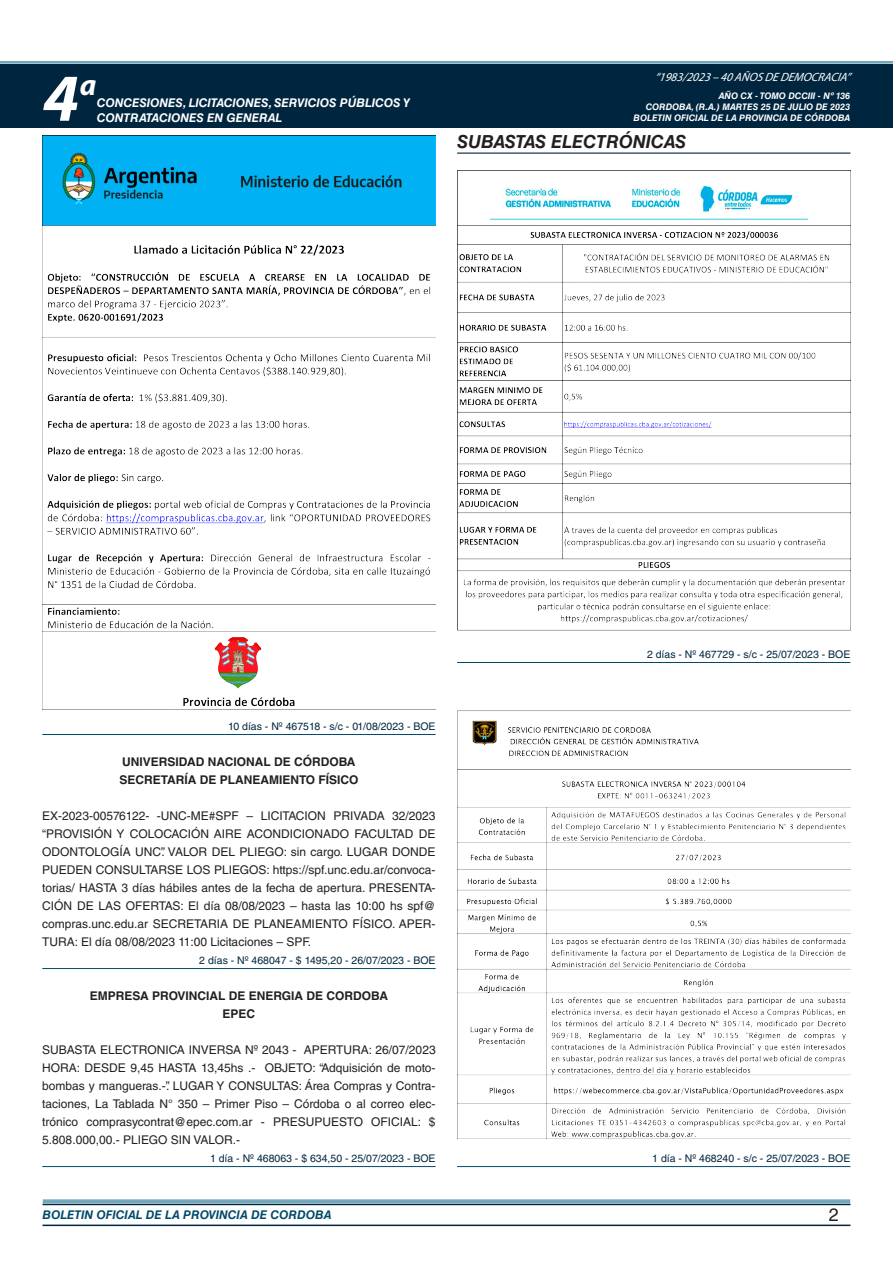
<style>
.page{position:relative;width:893px;height:1263px;background:#fff}
.page>*{position:absolute;margin:0;border:0;box-sizing:border-box;transform-origin:0 0}
.t1{font:italic 700 67.5px "Myriad Pro";color:#fff}
.t2{font:italic 700 30px "Myriad Pro";color:#fff}
.NOMBRE_DE_MINISTERIO{font:italic 700 18px "Helvetica LT Std";color:#231f20}
.t3{font:18px "Helvetica LT Std";color:#231f20}
.TEXTO_BASE{font:12px/18px "Helvetica LT Std";color:#231f20;text-align:justify}
.RESUELVE{font:700 12px "Helvetica LT Std";color:#231f20}
.t4{font:italic 700 12px/14.4px "Helvetica LT Std";color:#fff}
.t5{font:italic 700 12px "Helvetica LT Std";color:#004b6c}
.t6{font:italic 12px "Myriad Pro";color:#fff}
.FECHA_DE_VENCIMIENTO{font:10.5px "Helvetica LT Std";color:#00263f}
.t7{font:italic 700 9px/10.8px "Helvetica LT Std";color:#fff;text-align:right}
</style>
<div class="page">
<div style="left:0;top:61px;width:893px;height:6px;background:#fff;opacity:.75"></div>
<hr style="left:43px;top:1224px;width:807px;height:2px;background:#00263f">
<div style="left:42px;top:1198px;width:809px;height:8px;background:#fff;opacity:.75"></div>
<div style="left:0;top:64px;width:893px;height:64px;background:#00263f"></div>
<hr style="left:42px;top:734px;width:394px;height:1px;background:#004b6c">
<hr style="left:42px;top:968px;width:394px;height:1px;background:#004b6c">
<hr style="left:42px;top:1166px;width:394px;height:1px;background:#004b6c">
<img style="left:43px;top:135px;width:393px;height:571px">
<hr style="left:457px;top:153px;width:393px;height:1px;background:#00263f">
<hr style="left:457px;top:662px;width:393px;height:1px;background:#004b6c">
<hr style="left:457px;top:1166px;width:393px;height:1px;background:#004b6c">
<img style="left:457px;top:171px;width:393px;height:459px">
<img style="left:457px;top:711px;width:393px;height:427px">
<h1 class="t1" style="left:43px;top:54px;width:38px">4</h1>
<h2 class="t2" style="left:80px;top:66px;width:18px">a</h2>
<p class="t4" style="left:97px;top:96px;width:315px">CONCESIONES, LICITACIONES, SERVICIOS PÚBLICOS Y<br>CONTRATACIONES EN GENERAL</p>
<p class="t6" style="left:655px;top:70px;width:197px">“ 1983/2023 – 40 AÑOS DE DEMOCRACIA”</p>
<p class="t7" style="left:646px;top:91px;width:206px">AÑO CX - TOMO DCCIII - Nº 136<br>CORDOBA, (R.A.) MARTES 25 DE JULIO DE 2023</p>
<p class="t7" style="left:634px;top:112px;width:218px">BOLETIN OFICIAL DE LA PROVINCIA DE CÓRDOBA</p>
<p class="NOMBRE_DE_MINISTERIO" style="left:457px;top:131px;width:230px">SUBASTAS ELECTRÓNICAS</p>
<p class="FECHA_DE_VENCIMIENTO" style="left:228px;top:720px;width:209px">10 días - Nº 467518 - s/c - 01/08/2023 - BOE</p>
<p class="RESUELVE" style="left:122px;top:754px;width:235px">UNIVERSIDAD NACIONAL DE CÓRDOBA</p>
<p class="RESUELVE" style="left:119px;top:772px;width:241px">SECRETARÍA DE PLANEAMIENTO FÍSICO</p>
<p class="TEXTO_BASE" style="left:42px;top:807px;width:395px">EX-2023-00576122- -UNC-ME#SPF – LICITACION PRIVADA 32/2023 “PROVISIÓN Y COLOCACIÓN AIRE ACONDICIONADO FACULTAD DE ODONTOLOGÍA UNC”. VALOR DEL PLIEGO: sin cargo. LUGAR DONDE PUEDEN CONSULTARSE LOS PLIEGOS: https://spf.unc.edu.ar/convoca&shy;torias/ HASTA 3 días hábiles antes de la fecha de apertura. PRESENTA-CIÓN DE LAS OFERTAS: El día 08/08/2023 – hasta las 10:00 hs spf@ compras.unc.edu.ar SECRETARIA DE PLANEAMIENTO FÍSICO. APER-TURA: El día 08/08/2023 11:00 Licitaciones – SPF.</p>
<p class="FECHA_DE_VENCIMIENTO" style="left:199px;top:954px;width:238px">2 días - Nº 468047 - $ 1495,20 - 26/07/2023 - BOE</p>
<p class="RESUELVE" style="left:90px;top:988px;width:300px">EMPRESA PROVINCIAL DE ENERGIA DE CORDOBA</p>
<p class="RESUELVE" style="left:223px;top:1006px;width:34px">EPEC</p>
<p class="TEXTO_BASE" style="left:42px;top:1041px;width:395px">SUBASTA ELECTRONICA INVERSA Nº 2043 - APERTURA: 26/07/2023<br>HORA: DESDE 9,45 HASTA 13,45hs .- OBJETO: “Adquisición de moto&shy;bombas y mangueras.-”. LUGAR Y CONSULTAS: Área Compras y Contra&shy;taciones, La Tablada N° 350 – Primer Piso – Córdoba o al correo elec&shy;trónico comprasycontrat@epec.com.ar - PRESUPUESTO OFICIAL: $ 5.808.000,00.- PLIEGO SIN VALOR.-</p>
<p class="FECHA_DE_VENCIMIENTO" style="left:210px;top:1152px;width:227px">1 día - Nº 468063 - $ 634,50 - 25/07/2023 - BOE</p>
<p class="FECHA_DE_VENCIMIENTO" style="left:647px;top:648px;width:205px">2 días - Nº 467729 - s/c - 25/07/2023 - BOE</p>
<p class="FECHA_DE_VENCIMIENTO" style="left:652px;top:1152px;width:200px">1 día - Nº 468240 - s/c - 25/07/2023 - BOE</p>
<p class="t5" style="left:43px;top:1208px;width:290px">BOLETIN OFICIAL DE LA PROVINCIA DE CORDOBA</p>
<p class="t3" style="left:829px;top:1204px;width:12px">2</p>
</div>
